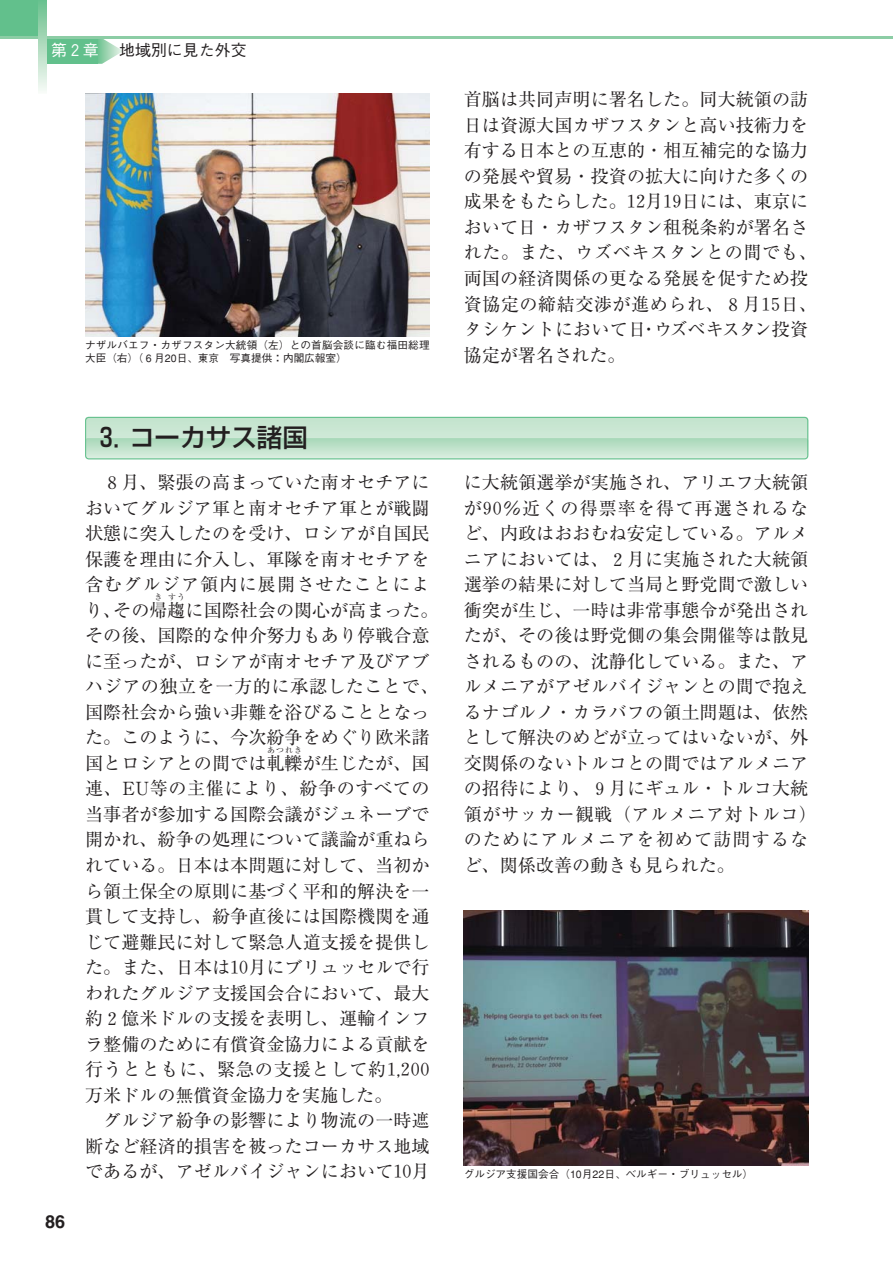
<style>
.page{position:relative;width:893px;height:1262px;background:#fff}
.page>*{position:absolute;margin:0;border:0;box-sizing:border-box;transform-origin:0 0}
.t1{font:500 25.5px "Shin Go";color:#231f20}
.t2{font:18.15px/25.5px "Ryumin";letter-spacing:.005em;color:#231f20}
.t3{font:18.15px "Midashi Go MB31";color:#231f20}
.t4{font:500 15.9px "Gothic BBB";color:#231f20}
.t5{font:500 15.9px "Gothic BBB";color:#fff}
.t6{font:500 10.65px/12.8px "Gothic BBB";color:#231f20}
.t7{font:7.95px "Ryumin";letter-spacing:.135em;color:#231f20}
.s1{font-family:"Ryumin Num"}
</style>
<div class="page">
<img style="left:85px;top:94px;width:344px;height:242px">
<div style="left:85px;top:417px;width:723px;height:42px;background:#cae6d3;border-radius:3px"></div>
<svg style="left:85px;top:438px;width:723px;height:19px"></svg>
<div style="left:85px;top:417px;width:723px;height:42px;border:1px solid #62c08c;border-radius:3px"></div>
<svg style="left:98px;top:38px;width:25px;height:26px"></svg>
<div style="left:47px;top:38px;width:51px;height:26px;background:#62c08c"></div>
<div style="left:0;top:0;width:47px;height:38px;background:#62c08c"></div>
<hr style="left:0;top:36px;width:892px;height:2px;background:#8ccda5">
<svg style="left:38px;top:4px;width:9px;height:87px"></svg>
<img style="left:463px;top:910px;width:345px;height:255px">
<p class="t5" style="left:51px;top:44px;width:49px">第２章</p>
<p class="t4" style="left:119px;top:44px;width:129px">地域別に見た外交</p>
<p class="t6" style="left:85px;top:340px;width:346px">ナザルバエフ・カザフスタン大統領（左）との首脳会談に臨む福田総理大臣（右）（ 6 月20日、東京　写真提供：内閣広報室）</p>
<h1 class="t1" style="left:94px;top:428px;width:216px">３．コーカサス諸国</h1>
<p class="t3" style="left:45px;top:1214px;width:22px">86</p>
<p class="t2" style="left:85px;top:472px;width:355px;text-align:center">８月、緊張の高まっていた南オセチアに<br>おいてグルジア軍と南オセチア軍とが戦闘状態に突入したのを受け、ロシアが自国民保護を理由に介入し、軍隊を南オセチアを含むグルジア領内に展開させたことにより、その帰趨に国際社会の関心が高まった。</p>
<p class="t7" style="left:154px;top:594px;width:9px">き</p>
<p class="t7" style="left:168px;top:594px;width:19px">すう</p>
<p class="t2" style="left:85px;top:625px;width:355px">その後、国際的な仲介努力もあり停戦合意に至ったが、ロシアが南オセチア及びアブハジアの独立を一方的に承認したことで、国際社会から強い非難を浴びることとなった。このように、今次紛争をめぐり欧米諸国とロシアとの間では軋轢が生じたが、国</p>
<p class="t7" style="left:267px;top:747px;width:37px">あつれき</p>
<p class="t2" style="left:85px;top:778px;width:346px;text-align:justify">連、EU等の主催により、紛争のすべての当事者が参加する国際会議がジュネーブで開かれ、紛争の処理について議論が重ねられている。日本は本問題に対して、当初から領土保全の原則に基づく平和的解決を一貫して支持し、紛争直後には国際機関を通じて避難民に対して緊急人道支援を提供した。また、日本は<span class="s1">10</span>月にブリュッセルで行われたグルジア支援国会合において、最大約２億米ドルの支援を表明し、運輸インフラ整備のために有償資金協力による貢献を行うとともに、緊急の支援として約<span class="s1">1</span>,<span class="s1">200</span>万米ドルの無償資金協力を実施した。</p>
<p class="t2" style="left:85px;top:1110px;width:346px;text-align:justify;text-indent:18px">グルジア紛争の影響により物流の一時遮断など経済的損害を被ったコーカサス地域であるが、アゼルバイジャンにおいて<span class="s1">10</span>月</p>
<p class="t2" style="left:463px;top:89px;width:355px">首脳は共同声明に署名した。同大統領の訪日は資源大国カザフスタンと高い技術力を有する日本との互恵的・相互補完的な協力の発展や貿易・投資の拡大に向けた多くの成果をもたらした。<span class="s1">12</span>月<span class="s1">19</span>日には、東京において日・カザフスタン租税条約が署名された。また、ウズベキスタンとの間でも、両国の経済関係の更なる発展を促すため投資協定の締結交渉が進められ、８月<span class="s1">15</span>日、タシケントにおいて日・ウズベキスタン投資協定が署名された。</p>
<p class="t2" style="left:463px;top:472px;width:355px">に大統領選挙が実施され、アリエフ大統領が<span class="s1">90</span>％近くの得票率を得て再選されるなど、内政はおおむね安定している。アルメニアにおいては、２月に実施された大統領選挙の結果に対して当局と野党間で激しい衝突が生じ、一時は非常事態令が発出されたが、その後は野党側の集会開催等は散見されるものの、沈静化している。また、アルメニアがアゼルバイジャンとの間で抱えるナゴルノ・カラバフの領土問題は、依然として解決のめどが立ってはいないが、外交関係のないトルコとの間ではアルメニアの招待により、９月にギュル・トルコ大統領がサッカー観戦（アルメニア対トルコ）のためにアルメニアを初めて訪問するなど、関係改善の動きも見られた。</p>
<p class="t6" style="left:463px;top:1169px;width:291px">グルジア支援国会合（10月22日、ベルギー・ブリュッセル）</p>
</div>
